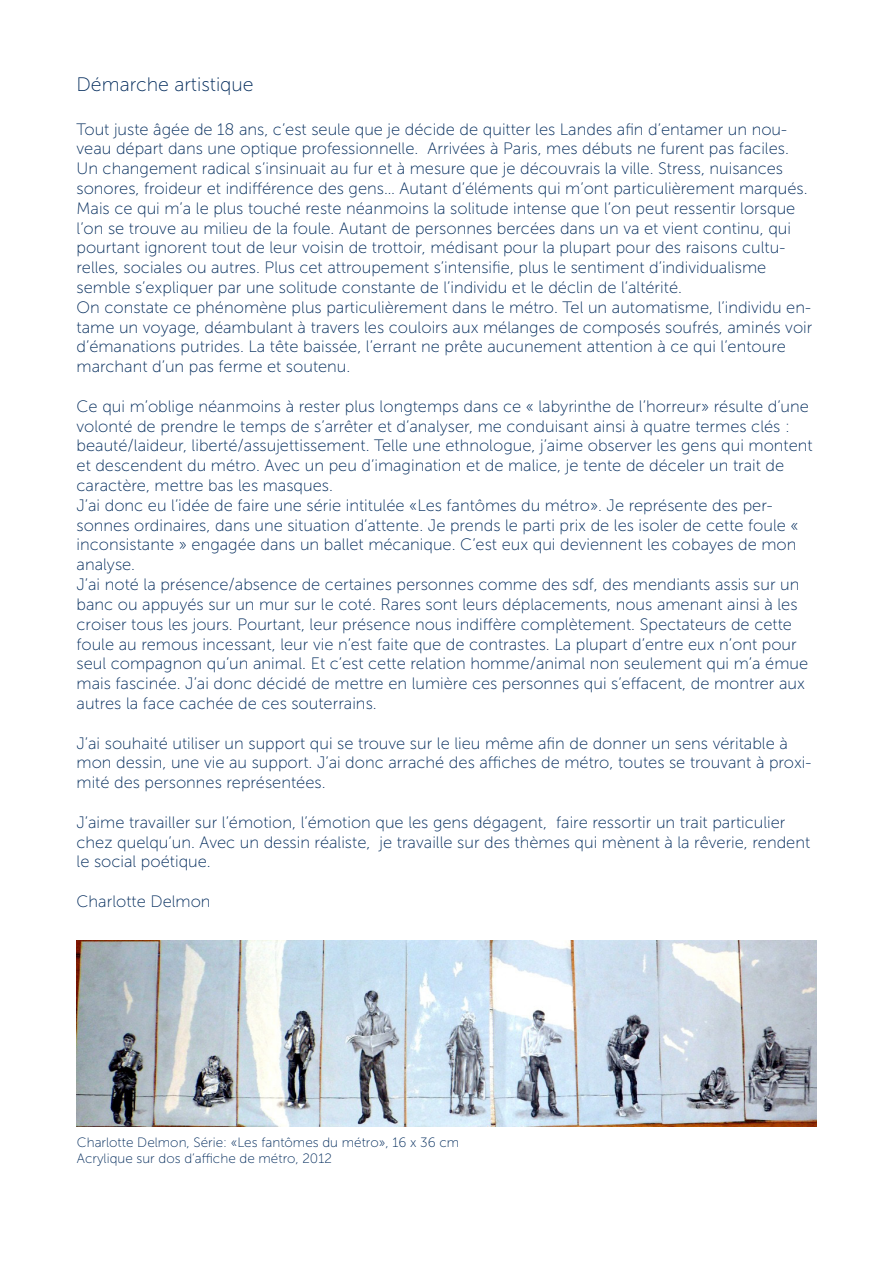
<style>
.page{position:relative;width:893px;height:1263px;background:#fff}
.page>*{position:absolute;margin:0;border:0;box-sizing:border-box;transform-origin:0 0}
.t1{font:19.5px "Museo Sans 100";color:#002a5b}
.t2{font:16.5px/19.8px "Museo Sans 100";color:#002a5b}
.t3{font:13.5px "Museo Sans 100";color:#002a5b}
</style>
<div class="page">
<img style="left:77px;top:940px;width:739px;height:186px">
<p class="t1" style="left:77px;top:74px;width:179px">Démarche artistique</p>
<p class="t2" style="left:77px;top:119px;width:732px">Tout juste âgée de 18 ans, c’est seule que je décide de quitter les Landes afin d’entamer un nou&shy;veau départ dans une optique professionnelle. Arrivées à Paris, mes débuts ne furent pas faciles.<br>Un changement radical s’insinuait au fur et à mesure que je découvrais la ville. Stress, nuisances sonores, froideur et indifférence des gens… Autant d’éléments qui m’ont particulièrement marqués.</p>
<p class="t2" style="left:77px;top:198px;width:720px">Mais ce qui m’a le plus touché reste néanmoins la solitude intense que l’on peut ressentir lorsque l’on se trouve au milieu de la foule. Autant de personnes bercées dans un va et vient continu, qui pourtant ignorent tout de leur voisin de trottoir, médisant pour la plupart pour des raisons cultu&shy;relles, sociales ou autres. Plus cet attroupement s’intensifie, plus le sentiment d’individualisme semble s’expliquer par une solitude constante de l’individu et le déclin de l’altérité.</p>
<p class="t2" style="left:77px;top:297px;width:737px">On constate ce phénomène plus particulièrement dans le métro. Tel un automatisme, l’individu en&shy;tame un voyage, déambulant à travers les couloirs aux mélanges de composés soufrés, aminés voir d’émanations putrides. La tête baissée, l’errant ne prête aucunement attention à ce qui l’entoure marchant d’un pas ferme et soutenu.</p>
<p class="t2" style="left:77px;top:396px;width:738px">Ce qui m’oblige néanmoins à rester plus longtemps dans ce « labyrinthe de l’horreur» résulte d’une volonté de prendre le temps de s’arrêter et d’analyser, me conduisant ainsi à quatre termes clés : beauté/laideur, liberté/assujettissement. Telle une ethnologue, j’aime observer les gens qui montent et descendent du métro. Avec un peu d’imagination et de malice, je tente de déceler un trait de caractère, mettre bas les masques.</p>
<p class="t2" style="left:77px;top:495px;width:723px">J’ai donc eu l’idée de faire une série intitulée «Les fantômes du métro». Je représente des per&shy;sonnes ordinaires, dans une situation d’attente. Je prends le parti prix de les isoler de cette foule « inconsistante » engagée dans un ballet mécanique. C’est eux qui deviennent les cobayes de mon analyse.</p>
<p class="t2" style="left:77px;top:575px;width:733px">J’ai noté la présence/absence de certaines personnes comme des sdf, des mendiants assis sur un banc ou appuyés sur un mur sur le coté. Rares sont leurs déplacements, nous amenant ainsi à les croiser tous les jours. Pourtant, leur présence nous indiffère complètement. Spectateurs de cette foule au remous incessant, leur vie n’est faite que de contrastes. La plupart d’entre eux n’ont pour seul compagnon qu’un animal. Et c’est cette relation homme/animal non seulement qui m’a émue mais fascinée. J’ai donc décidé de mettre en lumière ces personnes qui s’effacent, de montrer aux autres la face cachée de ces souterrains.</p>
<p class="t2" style="left:77px;top:733px;width:736px">J’ai souhaité utiliser un support qui se trouve sur le lieu même afin de donner un sens véritable à mon dessin, une vie au support. J’ai donc arraché des affiches de métro, toutes se trouvant à proxi&shy;mité des personnes représentées.</p>
<p class="t2" style="left:77px;top:812px;width:735px">J’aime travailler sur l’émotion, l’émotion que les gens dégagent, faire ressortir un trait particulier chez quelqu’un. Avec un dessin réaliste, je travaille sur des thèmes qui mènent à la rêverie, rendent le social poétique.</p>
<p class="t2" style="left:77px;top:891px;width:136px">Charlotte Delmon</p>
<p class="t3" style="left:77px;top:1135px;width:384px">Charlotte Delmon, Série: «Les fantômes du métro», 16 x 36 cm</p>
<p class="t3" style="left:77px;top:1151px;width:256px">Acrylique sur dos d’affiche de métro, 2012</p>
</div>
